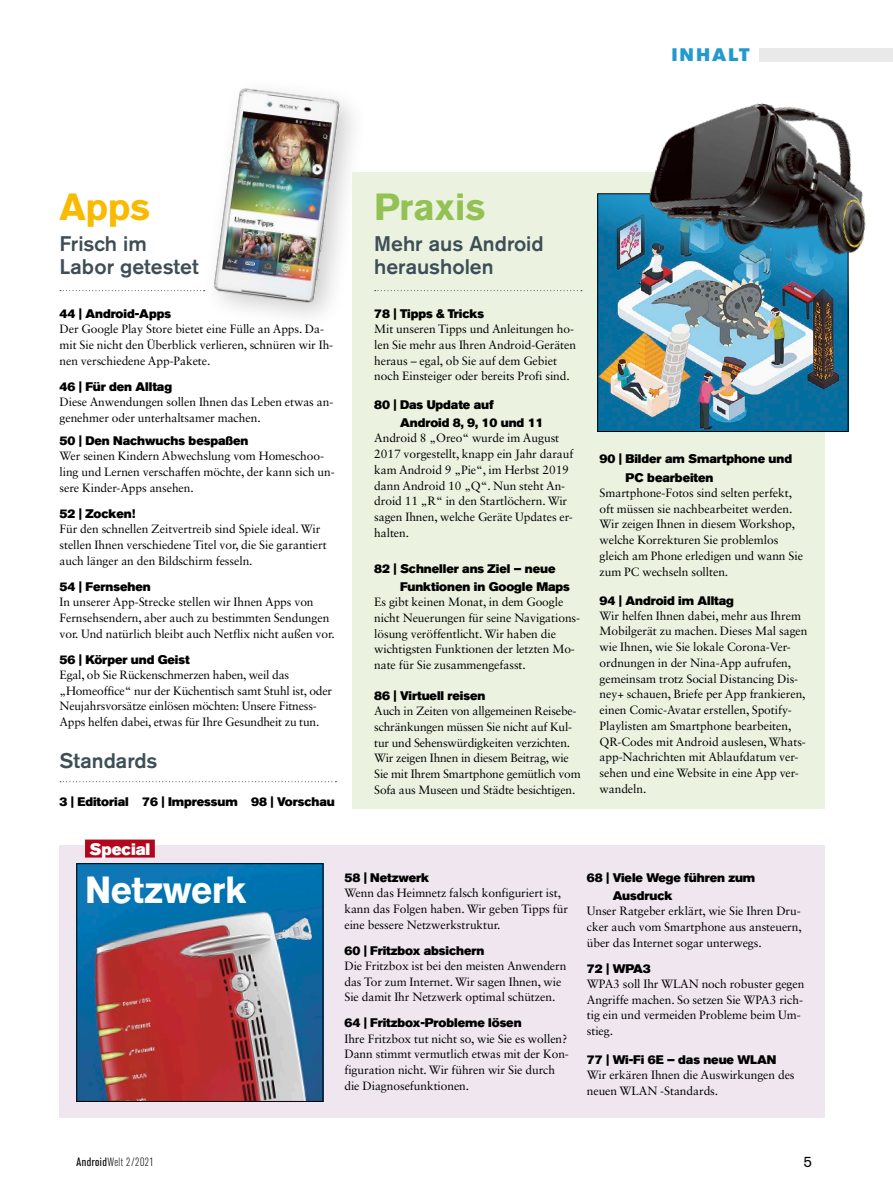
<style>
.page{position:relative;width:893px;height:1191px;background:#fff}
.page>*{position:absolute;margin:0;border:0;box-sizing:border-box;transform-origin:0 0}
.t1{font:700 37.5px "Akzidenz Grotesk BQ";letter-spacing:-.01em;color:#fff;scale:.96 1}
.t2{font:700 37.5px "Akzidenz Grotesk BQ";color:#94c154}
.t3{font:700 37.5px "Akzidenz Grotesk BQ";color:#f9ba00}
.t4{font:500 21px/22.6px "Akzidenz Grotesk BQ";color:#3e4e57}
.t5{font:18px "Akzidenz Grotesk BQ Super";letter-spacing:.125em;color:#2499cd}
.t6{font:16.5px "Akzidenz Grotesk BQ Super";letter-spacing:-.005em;color:#fff}
.t7{font:15px "Akzidenz Grotesk BQ";color:#000}
.t8{font:12.3px/18.1px "Akzidenz Grotesk BQ Super";letter-spacing:-.005em;color:#000}
.t9{font:12px/15.8px "Sabon LT Std";letter-spacing:-.005em;color:#000}
.t10{font:300 condensed 12px "Akzidenz Grotesk BQ";letter-spacing:.04em;color:#000}
.s1{font-weight:400}
</style>
<div class="page">
<div style="left:60px;top:845px;width:765px;height:272px;background:#efe6ef"></div>
<img style="left:79px;top:865px;width:242px;height:234px">
<div style="left:85px;top:839px;width:70px;height:18px;background:#b1061b"></div>
<svg style="left:60px;top:781px;width:276px;height:1px"></svg>
<svg style="left:92px;top:290px;width:109px;height:1px"></svg>
<div style="left:201px;top:75px;width:167px;height:256px;background:#000;opacity:.2"></div>
<img style="left:205px;top:77px;width:145px;height:232px">
<div style="left:353px;top:172px;width:472px;height:637px;background:#ebf3e0"></div>
<img style="left:599px;top:195px;width:247px;height:235px">
<div style="left:597px;top:193px;width:251px;height:239px;border:1px solid #000"></div>
<svg style="left:375px;top:290px;width:207px;height:1px"></svg>
<img style="left:618px;top:103px;width:248px;height:184px">
<img style="left:270px;top:903px;width:53px;height:56px">
<div style="left:759px;top:48px;width:134px;height:13px;background:#e9e9ea"></div>
<h3 class="t5" style="left:672px;top:44px;width:79px">INHALT</h3>
<p class="t3" style="left:60px;top:185px;width:92px">Apps</p>
<p class="t4" style="left:60px;top:232px;width:141px">Frisch im<br>Labor getestet</p>
<p class="t8" style="left:60px;top:305px;width:113px">44 | Android-Apps</p>
<p class="t9" style="left:60px;top:321px;width:275px">Der Google Play Store bietet eine Fülle an Apps. Da&shy;mit Sie nicht den Überblick verlieren, schnüren wir Ih&shy;nen verschiedene App-Pakete.</p>
<p class="t8" style="left:60px;top:377px;width:114px">46 | Für den Alltag</p>
<p class="t9" style="left:60px;top:394px;width:275px">Diese Anwendungen sollen Ihnen das Leben etwas an&shy;genehmer oder unterhaltsamer machen.</p>
<p class="t8" style="left:60px;top:432px;width:190px">50 | Den Nachwuchs bespaßen</p>
<p class="t9" style="left:60px;top:448px;width:277px">Wer seinen Kindern Abwechslung vom Homeschoo&shy;ling und Lernen verschaffen möchte, der kann sich un&shy;sere Kinder-Apps ansehen.</p>
<p class="t8" style="left:60px;top:505px;width:77px">52 | Zocken!</p>
<p class="t9" style="left:60px;top:521px;width:269px">Für den schnellen Zeitvertreib sind Spiele ideal. Wir stellen Ihnen verschiedene Titel vor, die Sie garantiert auch länger an den Bildschirm fesseln.</p>
<p class="t8" style="left:60px;top:577px;width:93px">54 | Fernsehen</p>
<p class="t9" style="left:60px;top:594px;width:277px">In unserer App-Strecke stellen wir Ihnen Apps von<br>Fernsehsendern, aber auch zu bestimmten Sendungen vor. Und natürlich bleibt auch Netflix nicht außen vor.</p>
<p class="t8" style="left:60px;top:650px;width:132px">56 | Körper und Geist</p>
<p class="t9" style="left:60px;top:666px;width:274px">Egal, ob Sie Rückenschmerzen haben, weil das „Homeoffice“ nur der Küchentisch samt Stuhl ist, oder Neujahrsvorsätze einlösen möchten: Unsere Fitness-Apps helfen dabei, etwas für Ihre Gesundheit zu tun.</p>
<p class="t4" style="left:60px;top:749px;width:100px">Standards</p>
<p class="t8" style="left:60px;top:792px;width:277px">3 | Editorial 76 | Impressum 98 | Vorschau</p>
<p class="t2" style="left:374px;top:185px;width:112px">Praxis</p>
<p class="t4" style="left:374px;top:232px;width:171px">Mehr aus Android herausholen</p>
<p class="t8" style="left:374px;top:305px;width:111px">78 | Tipps &amp; Tricks</p>
<p class="t9" style="left:374px;top:321px;width:203px">Mit unseren Tipps und Anleitungen ho&shy;len Sie mehr aus Ihren Android-Geräten heraus – egal, ob Sie auf dem Gebiet noch Einsteiger oder bereits Profi sind.</p>
<p class="t8" style="left:400px;top:395px;width:145px;text-indent:-26px">80 | Das Update auf<br>Android 8, 9, 10 und 11</p>
<p class="t9" style="left:374px;top:430px;width:201px">Android 8 „Oreo“ wurde im August<br>2017 vorgestellt, knapp ein Jahr darauf kam Android 9 „Pie“, im Herbst 2019 dann Android 10 „Q“. Nun steht An&shy;droid 11 „R“ in den Startlöchern. Wir sagen Ihnen, welche Geräte Updates er&shy;halten.</p>
<p class="t8" style="left:400px;top:559px;width:171px;text-indent:-26px">82 | Schneller ans Ziel – neue<br>Funktionen in Google Maps</p>
<p class="t9" style="left:374px;top:594px;width:207px">Es gibt keinen Monat, in dem Google nicht Neuerungen für seine Navigations&shy;lösung veröffentlicht. Wir haben die wichtigsten Funktionen der letzten Mo&shy;nate für Sie zusammengefasst.</p>
<p class="t8" style="left:374px;top:686px;width:113px">86 | Virtuell reisen</p>
<p class="t9" style="left:374px;top:703px;width:208px">Auch in Zeiten von allgemeinen Reisebe&shy;schränkungen müssen Sie nicht auf Kul&shy;tur und Sehenswürdigkeiten verzichten.<br>Wir zeigen Ihnen in diesem Beitrag, wie Sie mit Ihrem Smartphone gemütlich vom Sofa aus Museen und Städte besichtigen.</p>
<p class="t8" style="left:625px;top:450px;width:168px;text-indent:-26px">90 | Bilder am Smartphone und<br>PC bearbeiten</p>
<p class="t9" style="left:600px;top:485px;width:205px">Smartphone-Fotos sind selten perfekt, oft müssen sie nachbearbeitet werden.<br>Wir zeigen Ihnen in diesem Workshop, welche Korrekturen Sie problemlos gleich am Phone erledigen und wann Sie zum PC wechseln sollten.</p>
<p class="t8" style="left:600px;top:591px;width:136px">94 | Android im Alltag</p>
<p class="t9" style="left:600px;top:607px;width:209px">Wir helfen Ihnen dabei, mehr aus Ihrem Mobilgerät zu machen. Dieses Mal sagen wie Ihnen, wie Sie lokale Corona-Ver&shy;ordnungen in der Nina-App aufrufen, gemeinsam trotz Social Distancing Dis&shy;ney+ schauen, Briefe per App frankieren, einen Comic-Avatar erstellen, Spotify-Playlisten am Smartphone bearbeiten, QR-Codes mit Android auslesen, Whats&shy;app-Nachrichten mit Ablaufdatum ver&shy;sehen und eine Website in eine App ver&shy;wandeln.</p>
<p class="t6" style="left:90px;top:839px;width:62px">Special</p>
<p class="t1" style="left:85px;top:868px;width:169px">Netzwerk</p>
<p class="t8" style="left:344px;top:868px;width:86px">58 | Netzwerk</p>
<p class="t9" style="left:344px;top:885px;width:225px">Wenn das Heimnetz falsch konfiguriert ist, kann das Folgen haben. Wir geben Tipps für eine bessere Netzwerkstruktur.</p>
<p class="t8" style="left:344px;top:941px;width:142px">60 | Fritzbox absichern</p>
<p class="t9" style="left:344px;top:957px;width:224px">Die Fritzbox ist bei den meisten Anwendern das Tor zum Internet. Wir sagen Ihnen, wie<br>Sie damit Ihr Netzwerk optimal schützen.</p>
<p class="t8" style="left:344px;top:1014px;width:179px">64 | Fritzbox-Probleme lösen</p>
<p class="t9" style="left:344px;top:1030px;width:226px">Ihre Fritzbox tut nicht so, wie Sie es wollen?<br>Dann stimmt vermutlich etwas mit der Kon&shy;figuration nicht. Wir führen wir Sie durch die Diagnosefunktionen.</p>
<p class="t8" style="left:613px;top:868px;width:144px;text-indent:-26px">68 | Viele Wege führen zum<br>Ausdruck</p>
<p class="t9" style="left:587px;top:903px;width:216px;text-align:justify">Unser Ratgeber erklärt, wie Sie Ihren Dru&shy;cker auch vom Smartphone aus ansteuern, über das Internet sogar unterwegs.</p>
<p class="t8" style="left:587px;top:959px;width:66px">72 | WPA3</p>
<p class="t9" style="left:587px;top:975px;width:219px">WPA3 soll Ihr WLAN noch robuster gegen<br>Angriffe machen. So setzen Sie WPA3 rich&shy;tig ein und vermeiden Probleme beim Um&shy;stieg.</p>
<p class="t8" style="left:587px;top:1050px;width:191px">77 | Wi-Fi 6E – das neue WLAN</p>
<p class="t9" style="left:587px;top:1066px;width:209px">Wir erkären Ihnen die Auswirkungen des neuen WLAN -Standards.</p>
<p class="t10" style="left:77px;top:1155px;width:79px"><span class="s1">Android</span>Welt 2/2021</p>
<p class="t7" style="left:803px;top:1152px;width:10px">5</p>
</div>
